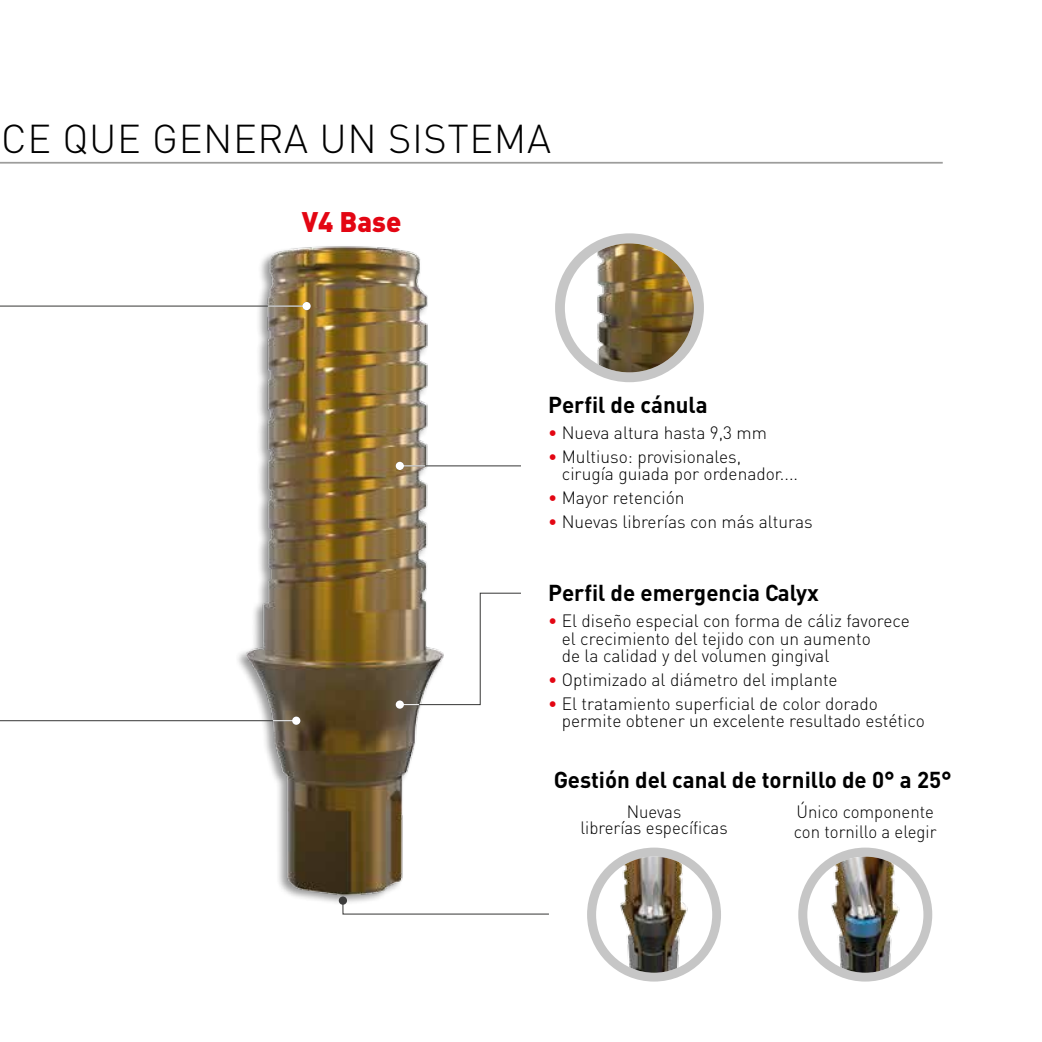
<style>
.page{position:relative;width:1042px;height:1042px;background:#fff}
.page>*{position:absolute;margin:0;border:0;box-sizing:border-box;transform-origin:0 0}
.t1{font:300 39.73px "DIN";letter-spacing:.015em;color:#000}
.t2{font:900 28px "DIN";color:#e30613}
.t3{font:700 22.75px "DIN";color:#000}
.t4{font:300 17.68px/17.5px "DIN";color:#000}
.t5{font:300 17.68px/16.3px "DIN";color:#000;text-align:center;scale:.95 1}
.s1{font-weight:400;color:#e30613}
</style>
<div class="page">
<img style="left:225px;top:246px;width:243px;height:659px">
<svg style="left:587px;top:847px;width:134px;height:134px"></svg>
<div style="left:596px;top:856px;width:116px;height:116px;background:#fff;border-radius:50%"></div>
<img style="left:614px;top:856px;width:77px;height:116px">
<svg style="left:798px;top:847px;width:134px;height:134px"></svg>
<div style="left:807px;top:856px;width:116px;height:116px;background:#fff;border-radius:50%"></div>
<img style="left:826px;top:856px;width:76px;height:116px">
<svg style="left:555px;top:233px;width:149px;height:149px"></svg>
<div style="left:565px;top:243px;width:129px;height:129px;background:#fff;border-radius:50%"></div>
<img style="left:591px;top:243px;width:103px;height:129px">
<hr style="left:0;top:720px;width:296px;height:1px;background:#3c3c3b">
<svg style="left:273px;top:720px;width:19px;height:1px"></svg>
<div style="left:292px;top:716px;width:8px;height:9px;background:#fff;border-radius:50%"></div>
<hr style="left:400px;top:465px;width:121px;height:1px;background:#3c3c3b">
<svg style="left:404px;top:465px;width:21px;height:1px"></svg>
<div style="left:396px;top:462px;width:8px;height:8px;background:#fff;border-radius:50%"></div>
<hr style="left:0;top:305px;width:307px;height:2px;background:#3c3c3b">
<hr style="left:268px;top:305px;width:39px;height:2px;background:#fff">
<div style="left:302px;top:302px;width:9px;height:8px;background:#fff;border-radius:50%"></div>
<hr style="left:0;top:162px;width:943px;height:2px;background:#9d9d9c">
<svg style="left:342px;top:899px;width:207px;height:16px"></svg>
<div style="left:339px;top:896px;width:8px;height:8px;background:#3c3c3b;border-radius:50%"></div>
<svg style="left:399px;top:592px;width:122px;height:113px"></svg>
<div style="left:396px;top:700px;width:8px;height:9px;background:#fff;border-radius:50%"></div>
<h1 class="t1" style="left:1px;top:114px;width:551px">CE QUE GENERA UN SISTEMA</h1>
<h2 class="t2" style="left:302px;top:203px;width:101px">V4 Base</h2>
<p class="t3" style="left:548px;top:390px;width:161px">Perfil de cánula</p>
<p class="t4" style="left:548px;top:424px;width:220px"><span class="s1">•</span> Nueva altura hasta 9,3 mm</p>
<p class="t4" style="left:562px;top:448px;width:238px;text-indent:-14px"><span class="s1">•</span> Multiuso: provisionales,<br>cirugía guiada por ordenador....</p>
<p class="t4" style="left:548px;top:489px;width:138px"><span class="s1">•</span> Mayor retención</p>
<p class="t4" style="left:548px;top:513px;width:266px"><span class="s1">•</span> Nuevas librerías con más alturas</p>
<p class="t3" style="left:548px;top:578px;width:272px">Perfil de emergencia Calyx</p>
<p class="t4" style="left:562px;top:612px;width:349px;text-indent:-14px"><span class="s1">•</span> El diseño especial con forma de cáliz favorece el crecimiento del tejido con un aumento<br>de la calidad y del volumen gingival</p>
<p class="t4" style="left:548px;top:670px;width:291px"><span class="s1">•</span> Optimizado al diámetro del implante</p>
<p class="t4" style="left:562px;top:694px;width:364px;text-indent:-14px"><span class="s1">•</span> El tratamiento superficial de color dorado permite obtener un excelente resultado estético</p>
<p class="t3" style="left:554px;top:764px;width:400px">Gestión del canal de tornillo de 0° a 25°</p>
<p class="t5" style="left:580px;top:803px;width:157px">Nuevas<br>librerías específicas</p>
<p class="t5" style="left:794px;top:801px;width:152px;line-height:20.3px;text-align:left">Único componente con tornillo a elegir</p>
</div>
